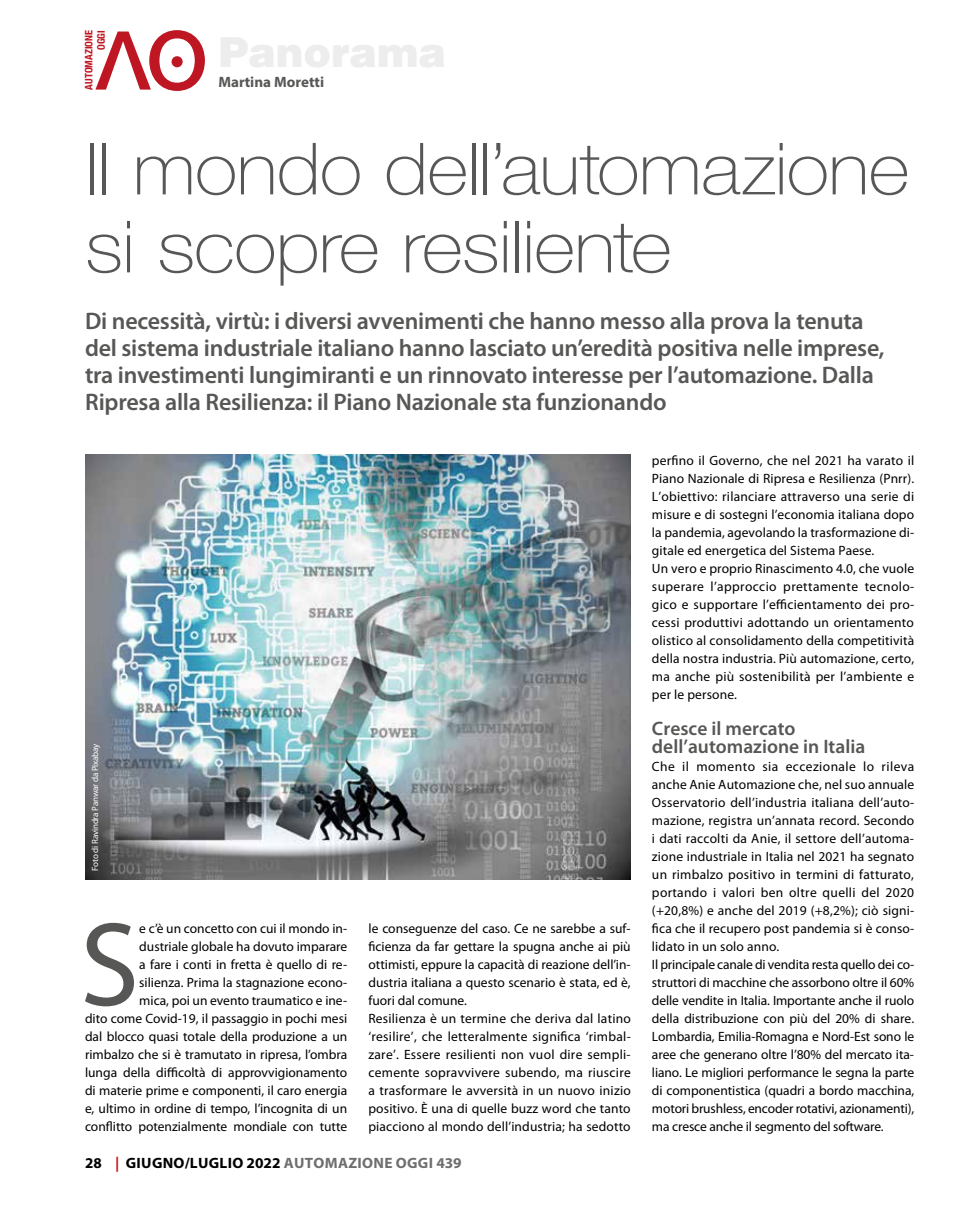
<style>
.page{position:relative;width:978px;height:1212px;background:#fff}
.page>*{position:absolute;margin:0;border:0;box-sizing:border-box;transform-origin:0 0}
.t1{font:120.3px "Myriad Pro";color:#575756}
.t2{font:100 72px/78px "Helvetica Neue LT";letter-spacing:-.015em;color:#575756;scale:1.1 1}
.t3{font:600 24px/27px "Myriad Pro";letter-spacing:-.01em;color:#575756}
.t4{font:600 19.5px/18px "Myriad Pro";color:#575756}
.t5{font:700 15px "Myriad Pro";letter-spacing:.02em;color:#000}
.t6{font:700 15px "Myriad Pro";color:#575756}
.t7{font:13.5px/18px "Myriad Pro";letter-spacing:.01em;color:#000}
.t8{font:700 condensed 10.35px/12.3px "Helvetica Neue";color:#be1622;text-align:right}
.t9{font:9px "Myriad Pro";letter-spacing:-.02em;color:#fff}
.s1{color:#cd1719}
.s2{color:#706f6f}
</style>
<div class="page">
<svg style="left:95px;top:30px;width:110px;height:61px"></svg>
<div style="left:172px;top:56px;width:11px;height:11px;background:#be1622;border-radius:50%"></div>
<img style="left:85px;top:455px;width:546px;height:424px">
<p class="t8" style="left:82px;top:90px;width:61px;rotate:-90deg">AUTOMAZIONE<br>OGGI</p>
<p class="t6" style="left:218px;top:72px;width:107px">Martina Moretti</p>
<h2 class="t2" style="left:85px;top:130px;width:751px">Il mondo dell’automazione si scopre resiliente</h2>
<p class="t3" style="left:85px;top:307px;width:801px">Di necessità, virtù: i diversi avvenimenti che hanno messo alla prova la tenuta del sistema industriale italiano hanno lasciato un’eredità positiva nelle imprese, tra investimenti lungimiranti e un rinnovato interesse per l’automazione. Dalla Ripresa alla Resilienza: il Piano Nazionale sta funzionando</p>
<p class="t9" style="left:90px;top:871px;width:129px;rotate:-90deg">Foto di Ravindra Panwar da Pixabay</p>
<h1 class="t1" style="left:80px;top:899px;width:61px">S</h1>
<p class="t7" style="left:85px;top:920px;width:264px;text-align:right">e c’è un concetto con cui il mondo in-<br>dustriale globale ha dovuto imparare<br>a fare i conti in fretta è quello di re-<br>silienza. Prima la stagnazione econo-<br>mica, poi un evento traumatico e ine-<br>dito come Covid-19, il passaggio in pochi mesi dal blocco quasi totale della produzione a un rimbalzo che si è tramutato in ripresa, l’ombra lunga della difficoltà di approvvigionamento di materie prime e componenti, il caro energia e, ultimo in ordine di tempo, l’incognita di un conflitto potenzialmente mondiale con tutte</p>
<p class="t7" style="left:368px;top:920px;width:264px">le conseguenze del caso. Ce ne sarebbe a suf&shy;ficienza da far gettare la spugna anche ai più ottimisti, eppure la capacità di reazione dell’in&shy;dustria italiana a questo scenario è stata, ed è, fuori dal comune.<br>Resilienza è un termine che deriva dal latino ‘resilire’, che letteralmente significa ‘rimbal&shy;zare’. Essere resilienti non vuol dire sempli&shy;cemente sopravvivere subendo, ma riuscire a trasformare le avversità in un nuovo inizio positivo. È una di quelle buzz word che tanto piacciono al mondo dell’industria; ha sedotto</p>
<p class="t5" style="left:85px;top:1153px;width:378px">28 <span class="s1">|</span> GIUGNO/LUGLIO 2022 <span class="s2">AUTOMAZIONE OGGI 439</span></p>
<p class="t7" style="left:652px;top:452px;width:264px">perfino il Governo, che nel 2021 ha varato il Piano Nazionale di Ripresa e Resilienza (Pnrr).<br>L’obiettivo: rilanciare attraverso una serie di misure e di sostegni l’economia italiana dopo la pandemia, agevolando la trasformazione di&shy;gitale ed energetica del Sistema Paese.<br>Un vero e proprio Rinascimento 4.0, che vuole superare l’approccio prettamente tecnolo&shy;gico e supportare l’efficientamento dei pro&shy;cessi produttivi adottando un orientamento olistico al consolidamento della competitività della nostra industria. Più automazione, certo, ma anche più sostenibilità per l’ambiente e per le persone.</p>
<h3 class="t4" style="left:652px;top:719px;width:215px">Cresce il mercato dell’automazione in Italia</h3>
<p class="t7" style="left:652px;top:758px;width:264px">Che il momento sia eccezionale lo rileva anche Anie Automazione che, nel suo annuale Osservatorio dell’industria italiana dell’auto&shy;mazione, registra un’annata record. Secondo i dati raccolti da Anie, il settore dell’automa&shy;zione industriale in Italia nel 2021 ha segnato un rimbalzo positivo in termini di fatturato, portando i valori ben oltre quelli del 2020 (+20,8%) e anche del 2019 (+8,2%); ciò signi&shy;fica che il recupero post pandemia si è conso&shy;lidato in un solo anno.<br>Il principale canale di vendita resta quello dei co&shy;struttori di macchine che assorbono oltre il 60% delle vendite in Italia. Importante anche il ruolo della distribuzione con più del 20% di share.<br>Lombardia, Emilia-Romagna e Nord-Est sono le aree che generano oltre l’80% del mercato ita&shy;liano. Le migliori performance le segna la parte di componentistica (quadri a bordo macchina, motori brushless, encoder rotativi, azionamenti), ma cresce anche il segmento del software.</p>
</div>
